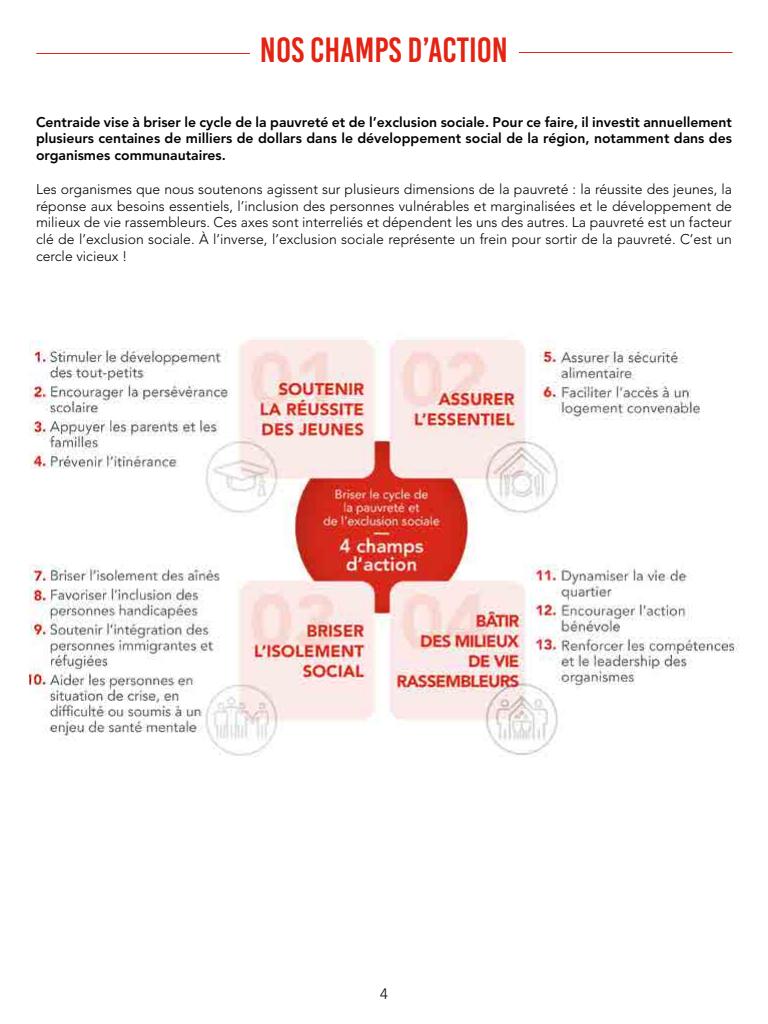
<style>
.page{position:relative;width:768px;height:1024px;background:#fff}
.page>*{position:absolute;margin:0;border:0;box-sizing:border-box;transform-origin:0 0}
.t1{font:35px "Bebas Kai";color:#e42313}
.t2{font:300 15px "Avenir LT Std";color:#000}
.t3{font:300 14px/16.8px "Avenir LT Std";color:#000;text-align:justify}
.t4{font:800 14px/16.8px "Avenir LT Std";color:#000;text-align:justify}
</style>
<div class="page">
<hr style="left:36px;top:53px;width:214px;height:1px;background:#e42313">
<hr style="left:519px;top:52px;width:214px;height:1px;background:#e42313">
<img style="left:29px;top:340px;width:710px;height:417px">
<h1 class="t1" style="left:260px;top:31px;width:250px">NOS CHAMPS D’ACTION</h1>
<p class="t4" style="left:36px;top:113px;width:698px">Centraide vise à briser le cycle de la pauvreté et de l’exclusion sociale. Pour ce faire, il investit annuellement plusieurs centaines de milliers de dollars dans le développement social de la région, notamment dans des organismes communautaires.</p>
<p class="t3" style="left:36px;top:181px;width:698px">Les organismes que nous soutenons agissent sur plusieurs dimensions de la pauvreté : la réussite des jeunes, la réponse aux besoins essentiels, l’inclusion des personnes vulnérables et marginalisées et le développement de milieux de vie rassembleurs. Ces axes sont interreliés et dépendent les uns des autres. La pauvreté est un facteur clé de l’exclusion sociale. À l’inverse, l’exclusion sociale représente un frein pour sortir de la pauvreté. C’est un cercle vicieux !</p>
<p class="t2" style="left:380px;top:985px;width:9px">4</p>
</div>
